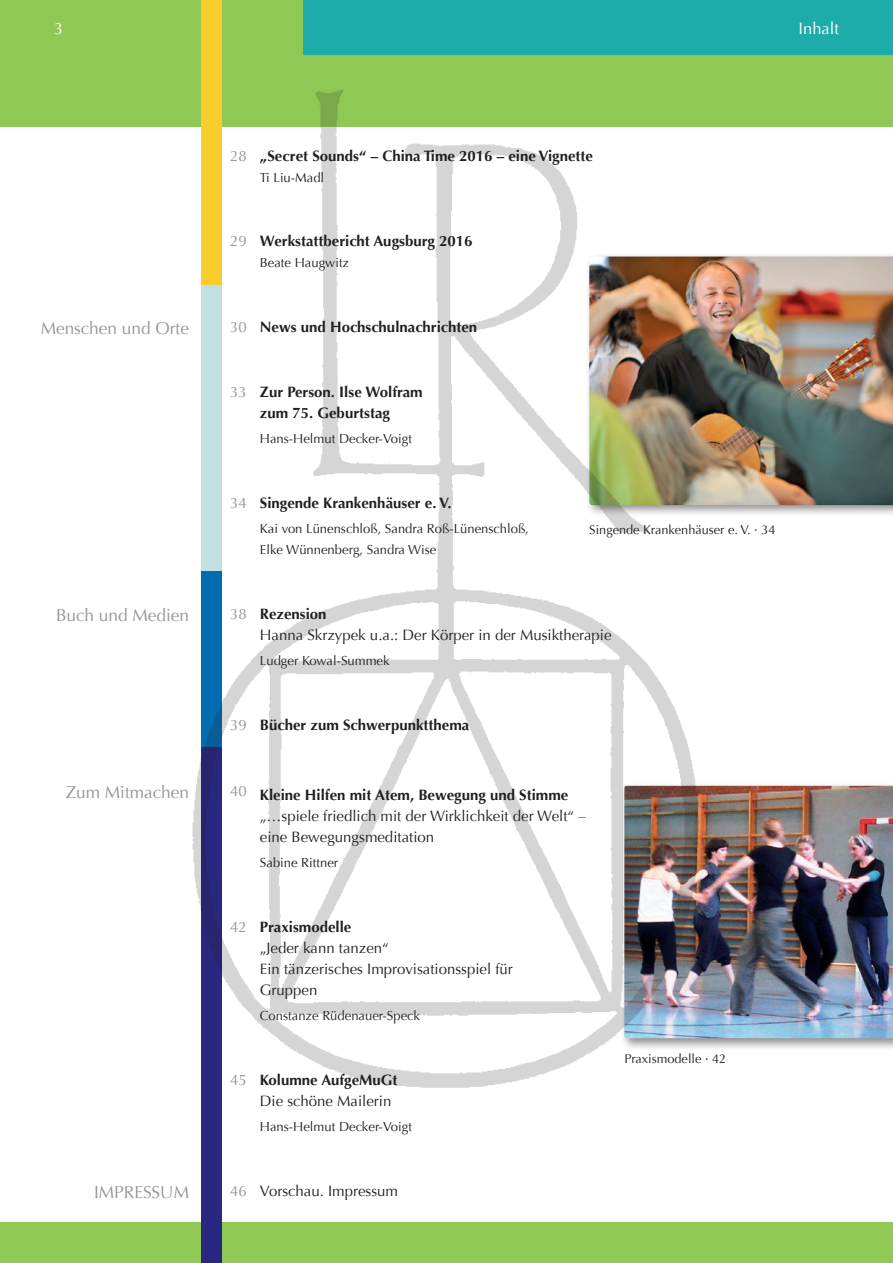
<style>
.page{position:relative;width:893px;height:1263px;background:#fff}
.page>*{position:absolute;margin:0;border:0;box-sizing:border-box;transform-origin:0 0}
.t1{font:17.25px "Optima";color:#939598}
.t2{font:16.5px "Optima";color:#fff}
.t3{font:700 15px/21px "Optima";color:#231f20}
.t4{font:15px/21px "Optima";color:#231f20}
.t5{font:15px "Optima";color:#939598}
.t6{font:13.05px/21px "Optima";color:#231f20}
.t7{font:12.75px "Optima";color:#231f20}
.s1{font-weight:400;color:#939598}
.s2{color:#939598}
.s3{font-weight:700}
</style>
<div class="page">
<div style="left:0;top:0;width:893px;height:127px;background:#8fc855"></div>
<div style="left:0;top:1222px;width:893px;height:41px;background:#8fc855"></div>
<div style="left:304px;top:0;width:589px;height:54px;background:#1eacab"></div>
<div style="left:201px;top:747px;width:20px;height:516px;background:#29277f"></div>
<div style="left:201px;top:0;width:20px;height:284px;background:#f8ce2c"></div>
<div style="left:620px;top:782px;width:273px;height:269px;background:#231f20;opacity:.5"></div>
<img style="left:716px;top:786px;width:177px;height:252px">
<div style="left:585px;top:253px;width:308px;height:264px;background:#231f20;opacity:.5"></div>
<img style="left:716px;top:257px;width:177px;height:248px">
<img style="left:192px;top:68px;width:524px;height:1035px">
<p class="t2" style="left:54px;top:19px;width:11px">3</p>
<p class="t2" style="left:799px;top:19px;width:42px">Inhalt</p>
<p class="t5" style="left:230px;top:147px;width:18px">28</p>
<p class="t3" style="left:260px;top:145px;width:335px">„Secret Sounds“ – China Time 2016 – eine Vignette</p>
<p class="t6" style="left:260px;top:167px;width:66px">Ti Liu-Madl</p>
<p class="t5" style="left:230px;top:232px;width:18px">29</p>
<p class="t3" style="left:260px;top:231px;width:214px">Werkstattbericht Augsburg 2016</p>
<p class="t6" style="left:260px;top:253px;width:91px">Beate Haugwitz</p>
<p class="t1" style="left:41px;top:318px;width:150px">Menschen und Orte</p>
<p class="t3" style="left:230px;top:317px;width:249px"><span class="s1">30</span> News und Hochschulnachrichten</p>
<p class="t1" style="left:56px;top:605px;width:134px">Buch und Medien</p>
<p class="t1" style="left:66px;top:782px;width:125px">Zum Mitmachen</p>
<p class="t5" style="left:230px;top:383px;width:18px">33</p>
<p class="t3" style="left:260px;top:382px;width:164px">Zur Person. Ilse Wolfram zum 75. Geburtstag</p>
<p class="t6" style="left:260px;top:428px;width:154px">Hans-Helmut Decker-Voigt</p>
<p class="t5" style="left:230px;top:494px;width:18px">34</p>
<p class="t3" style="left:260px;top:493px;width:193px">Singende Krankenhäuser e. V.</p>
<p class="t6" style="left:260px;top:519px;width:270px">Kai von Lünenschloß, Sandra Roß-Lünenschloß,<br>Elke Wünnenberg, Sandra Wise</p>
<p class="t7" style="left:589px;top:522px;width:188px">Singende Krankenhäuser e. V. · 34</p>
<p class="t5" style="left:230px;top:605px;width:18px">38</p>
<p class="t3" style="left:260px;top:604px;width:68px">Rezension</p>
<p class="t4" style="left:260px;top:625px;width:353px">Hanna Skrzypek u.a.: Der Körper in der Musiktherapie</p>
<p class="t6" style="left:260px;top:651px;width:131px">Ludger Kowal-Summek</p>
<p class="t3" style="left:230px;top:715px;width:241px"><span class="s1">39</span> Bücher zum Schwerpunktthema</p>
<p class="t5" style="left:230px;top:782px;width:18px">40</p>
<p class="t3" style="left:260px;top:784px;width:310px">Kleine Hilfen mit Atem, Bewegung und Stimme</p>
<p class="t4" style="left:260px;top:805px;width:327px">„…spiele friedlich mit der Wirklichkeit der Welt“ – eine Bewegungsmeditation</p>
<p class="t6" style="left:260px;top:852px;width:80px">Sabine Rittner</p>
<p class="t5" style="left:230px;top:918px;width:18px">42</p>
<p class="t3" style="left:260px;top:916px;width:93px">Praxismodelle</p>
<p class="t4" style="left:260px;top:937px;width:254px">„Jeder kann tanzen“<br>Ein tänzerisches Improvisationsspiel für<br>Gruppen</p>
<p class="t6" style="left:260px;top:1005px;width:162px">Constanze Rüdenauer-Speck</p>
<p class="t4" style="left:260px;top:1069px;width:139px;text-indent:-30px"><span class="s2">45</span> <span class="s3">Kolumne AufgeMuGt<br></span>Die schöne Mailerin</p>
<p class="t6" style="left:260px;top:1116px;width:154px">Hans-Helmut Decker-Voigt</p>
<p class="t7" style="left:624px;top:1051px;width:103px">Praxismodelle · 42</p>
<p class="t1" style="left:94px;top:1182px;width:96px">IMPRESSUM</p>
<p class="t4" style="left:260px;top:1180px;width:140px">Vorschau. Impressum</p>
<p class="t5" style="left:230px;top:1182px;width:18px">46</p>
</div>
